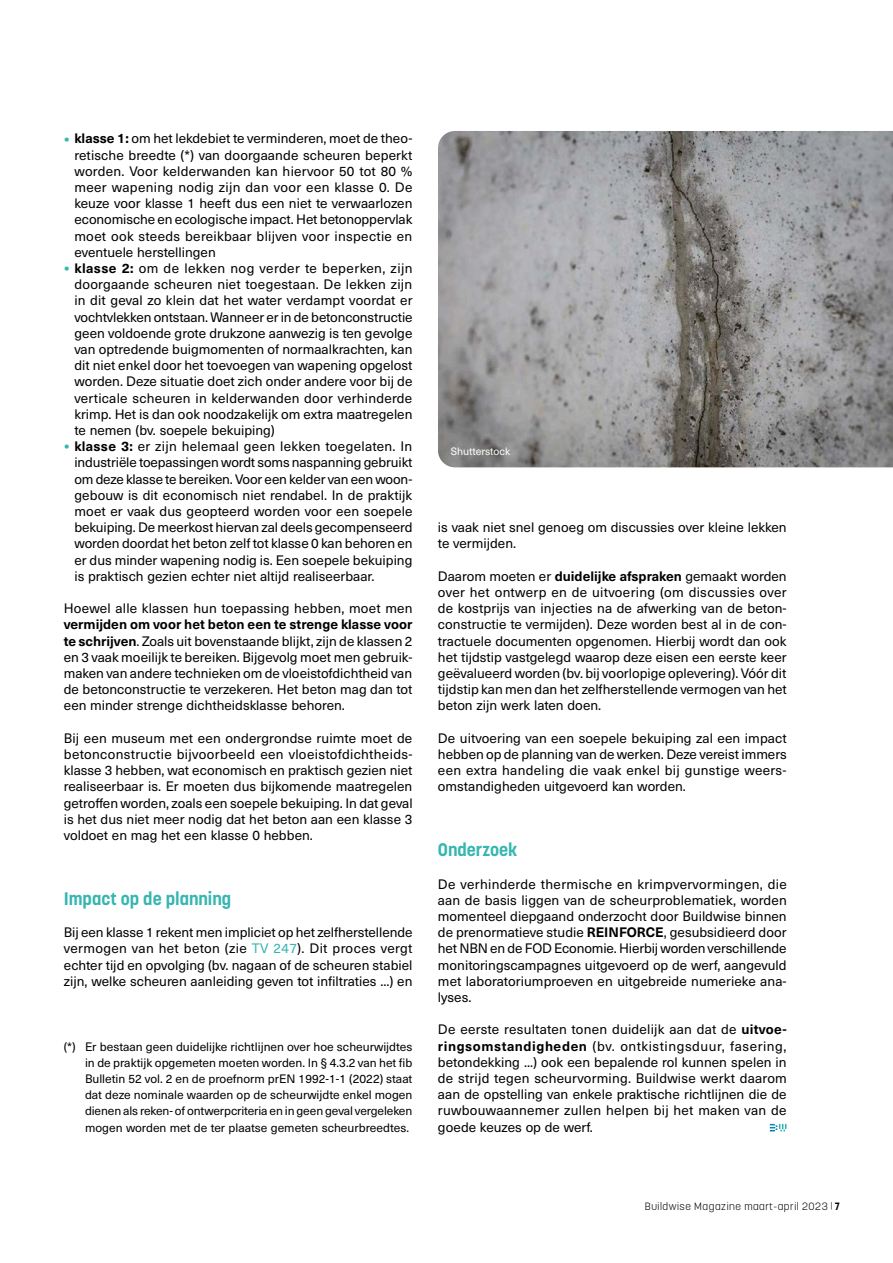
<style>
.page{position:relative;width:893px;height:1263px;background:#fff}
.page>*{position:absolute;margin:0;border:0;box-sizing:border-box;transform-origin:0 0}
.t1{font:700 18px "Korolev";color:#36b6b0}
.t2{font:13.5px/16.2px "Neue Haas Unica W1 G";color:#000;text-align:justify}
.t3{font:12px/16.2px "Neue Haas Unica W1 G";color:#000;text-align:justify}
.t4{font:300 10.5px "Korolev";letter-spacing:.05em;color:#000}
.t5{font:10.5px "Neue Haas Unica W1 G";color:#fff}
.s1{font-size:18px;color:#36b6b0}
.s2{font-weight:700}
.s3{color:#36b6b0}
.s4{font-size:9.15px}
</style>
<div class="page">
<img style="left:438px;top:131px;width:455px;height:336px">
<svg style="left:770px;top:1124px;width:16px;height:7px"></svg>
<p class="t2" style="left:74px;top:130px;width:340px;text-indent:-11px"><span class="s1">•</span> <span class="s2">klasse 1:</span> om het lekdebiet te verminderen, moet de theo&shy;retische breedte (*) van doorgaande scheuren beperkt worden. Voor kelderwanden kan hiervoor 50 tot 80 % meer wapening nodig zijn dan voor een klasse 0. De keuze voor klasse 1 heeft dus een niet te verwaarlozen economische en ecologische impact. Het betonoppervlak moet ook steeds bereikbaar blijven voor inspectie en eventuele herstellingen</p>
<p class="t2" style="left:74px;top:259px;width:340px;text-indent:-11px"><span class="s1">•</span> <span class="s2">klasse 2:</span> om de lekken nog verder te beperken, zijn doorgaande scheuren niet toegestaan. De lekken zijn in dit geval zo klein dat het water verdampt voordat er vochtvlekken ontstaan. Wanneer er in de betonconstructie geen voldoende grote drukzone aanwezig is ten gevolge van optredende buigmomenten of normaalkrachten, kan dit niet enkel door het toevoegen van wapening opgelost worden. Deze situatie doet zich onder andere voor bij de verticale scheuren in kelderwanden door verhinderde krimp. Het is dan ook noodzakelijk om extra maatregelen te nemen (bv. soepele bekuiping)</p>
<p class="t2" style="left:74px;top:438px;width:340px;text-indent:-11px"><span class="s1">•</span> <span class="s2">klasse 3:</span> er zijn helemaal geen lekken toegelaten. In industriële toepassingen wordt soms naspanning gebruikt om deze klasse te bereiken. Voor een kelder van een woon&shy;gebouw is dit economisch niet rendabel. In de praktijk moet er vaak dus geopteerd worden voor een soepele bekuiping. De meerkost hiervan zal deels gecompenseerd worden doordat het beton zelf tot klasse 0 kan behoren en er dus minder wapening nodig is. Een soepele bekuiping is praktisch gezien echter niet altijd realiseerbaar.</p>
<p class="t2" style="left:64px;top:600px;width:350px">Hoewel alle klassen hun toepassing hebben, moet men</p>
<p class="t2" style="left:64px;top:616px;width:350px"><span class="s2">vermijden om voor het beton een te strenge klasse voor te schrijven</span>. Zoals uit bovenstaande blijkt, zijn de klassen 2 en 3 vaak moeilijk te bereiken. Bijgevolg moet men gebruik&shy;maken van andere technieken om de vloeistofdichtheid van de betonconstructie te verzekeren. Het beton mag dan tot een minder strenge dichtheidsklasse behoren.</p>
<p class="t2" style="left:64px;top:729px;width:350px">Bij een museum met een ondergrondse ruimte moet de betonconstructie bijvoorbeeld een vloeistofdichtheids&shy;klasse 3 hebben, wat economisch en praktisch gezien niet realiseerbaar is. Er moeten dus bijkomende maatregelen getroffen worden, zoals een soepele bekuiping. In dat geval is het dus niet meer nodig dat het beton aan een klasse 3 voldoet en mag het een klasse 0 hebben.</p>
<h1 class="t1" style="left:64px;top:887px;width:169px">Impact op de planning</h1>
<p class="t2" style="left:64px;top:924px;width:350px">Bij een klasse 1 rekent men impliciet op het zelfherstellende vermogen van het beton (zie <span class="s3">TV 247</span>). Dit proces vergt echter tijd en opvolging (bv. nagaan of de scheuren stabiel zijn, welke scheuren aanleiding geven tot infiltraties ...) en</p>
<p class="t3" style="left:85px;top:1038px;width:329px;text-indent:-21px">(*) Er bestaan geen duidelijke richtlijnen over hoe scheurwijdtes in de praktijk opgemeten moeten worden. In § 4.3.2 van het fib Bulletin 52 vol. 2 en de proefnorm prEN 1992-1-1 (2022) staat dat deze nominale waarden op de scheurwijdte enkel mogen dienen als reken- of ontwerpcriteria en in geen geval vergeleken mogen worden met de ter plaatse gemeten scheurbreedtes.</p>
<p class="t5" style="left:451px;top:443px;width:61px">Shutterstock</p>
<p class="t2" style="left:438px;top:519px;width:350px">is vaak niet snel genoeg om discussies over kleine lekken te vermijden.</p>
<p class="t2" style="left:438px;top:567px;width:350px">Daarom moeten er <span class="s2">duidelijke afspraken</span> gemaakt worden over het ontwerp en de uitvoering (om discussies over de kostprijs van injecties na de afwerking van de beton&shy;constructie te vermijden). Deze worden best al in de con&shy;tractuele documenten opgenomen. Hierbij wordt dan ook het tijdstip vastgelegd waarop deze eisen een eerste keer geëvalueerd worden (bv. bij voorlopige oplevering). Vóór dit tijdstip kan men dan het zelfherstellende vermogen van het beton zijn werk laten doen.</p>
<p class="t2" style="left:438px;top:729px;width:350px">De uitvoering van een soepele bekuiping zal een impact hebben op de planning van de werken. Deze vereist immers een extra handeling die vaak enkel bij gunstige weers&shy;omstandigheden uitgevoerd kan worden.</p>
<h1 class="t1" style="left:438px;top:838px;width:81px">Onderzoek</h1>
<p class="t2" style="left:438px;top:875px;width:350px">De verhinderde thermische en krimpvervormingen, die aan de basis liggen van de scheurproblematiek, worden momenteel diepgaand onderzocht door Buildwise binnen de prenormatieve studie <span class="s2">REINFORCE</span>, gesubsidieerd door het NBN en de FOD Economie. Hierbij worden verschillende monitoringscampagnes uitgevoerd op de werf, aangevuld met laboratoriumproeven en uitgebreide numerieke ana&shy;lyses.</p>
<p class="t2" style="left:438px;top:1021px;width:350px">De eerste resultaten tonen duidelijk aan dat de <span class="s2">uitvoe&shy;ringsomstandigheden</span> (bv. ontkistingsduur, fasering, betondekking ...) ook een bepalende rol kunnen spelen in de strijd tegen scheurvorming. Buildwise werkt daarom aan de opstelling van enkele praktische richtlijnen die de ruwbouwaannemer zullen helpen bij het maken van de goede keuzes op de werf.</p>
<p class="t4" style="left:645px;top:1199px;width:196px">Buildwise Magazine maart-april 2023 <span class="s4">|</span> <span class="s2">7</span></p>
</div>
